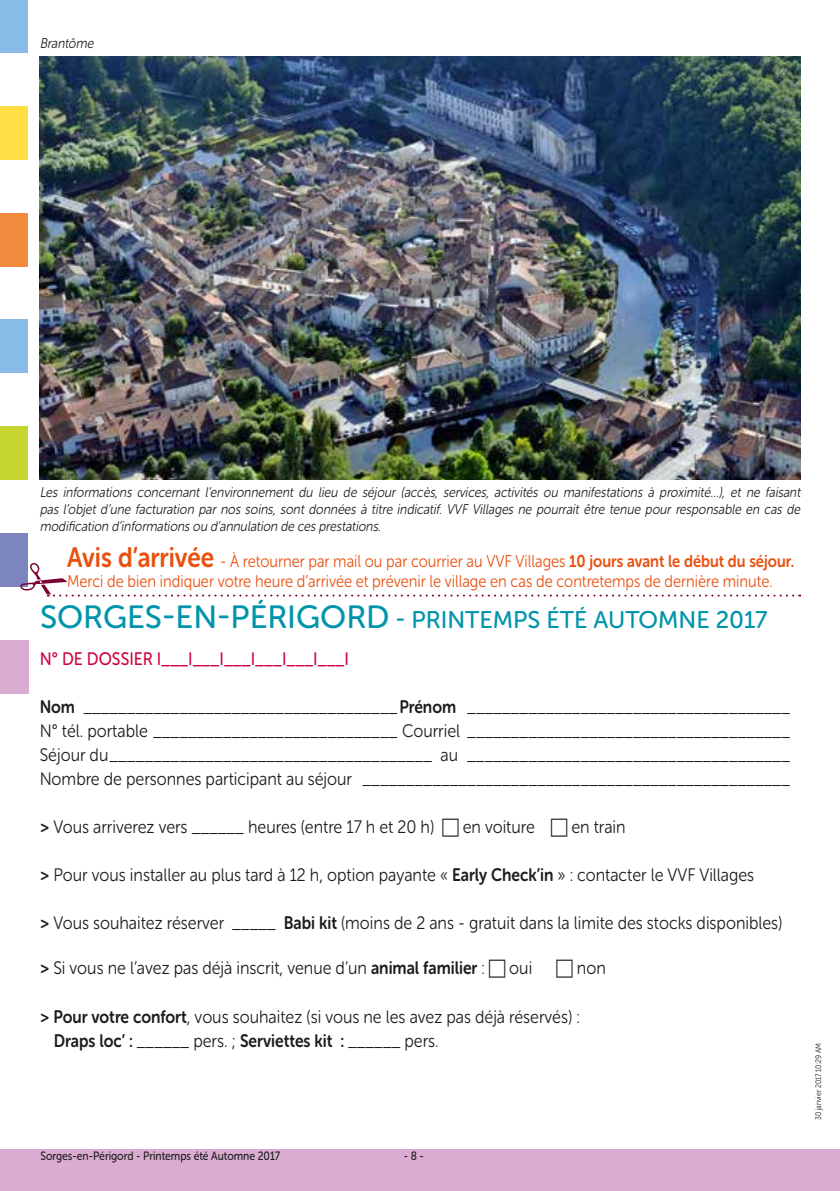
<style>
.page{position:relative;width:840px;height:1191px;background:#fff}
.page>*{position:absolute;margin:0;border:0;box-sizing:border-box;transform-origin:0 0}
.t1{font:24px "Museo Sans Rounded 500";color:#0094aa}
.t2{font:18px/24px "Museo Sans Rounded 300";color:#1d1d1b;text-align:justify;scale:.9 1}
.t3{font:18px "Museo Sans Rounded 700";color:#1d1d1b;scale:.87 1}
.t4{font:18px "Museo Sans Rounded 500";color:#d0043c;scale:.9 1}
.t5{font:17px/20.4px "Museo Sans Rounded 300";color:#e9500e;scale:.87 1}
.t6{font:italic 14px/16.8px "Museo Sans Rounded 300";color:#1d1d1b;text-align:justify;scale:.87 1}
.t7{font:12px "Museo Sans Rounded 500";color:#1d1d1b;scale:.87 1}
.t8{font:8px "Museo Sans Rounded 300";color:#1d1d1b;scale:.87 1}
.s1{font-family:"Museo Sans Rounded 700";font-size:28px}
.s2{font-family:"Museo Sans Rounded 700"}
.s3{font-size:32px}
.s4{font-family:"Museo Sans Rounded 300"}
</style>
<div class="page">
<div style="left:0;top:1148px;width:839px;height:43px;background:#daacd1"></div>
<div style="left:0;top:0;width:27px;height:53px;background:#88bce7"></div>
<div style="left:0;top:106px;width:27px;height:53px;background:#ffdf43"></div>
<div style="left:0;top:213px;width:27px;height:53px;background:#f18a3d"></div>
<div style="left:0;top:319px;width:27px;height:54px;background:#88bce7"></div>
<div style="left:0;top:426px;width:27px;height:54px;background:#c7d530"></div>
<div style="left:0;top:533px;width:27px;height:53px;background:#7d85c1"></div>
<div style="left:0;top:640px;width:28px;height:53px;background:#daacd1"></div>
<svg style="left:20px;top:563px;width:768px;height:33px"></svg>
<img style="left:40px;top:57px;width:759px;height:423px">
<p class="t6" style="left:40px;top:35px;width:66px">Brantôme</p>
<p class="t6" style="left:40px;top:484px;width:878px">Les informations concernant l’environnement du lieu de séjour (accès, services, activités ou manifestations à proximité…), et ne faisant pas l’objet d’une facturation par nos soins, sont données à titre indicatif. VVF Villages ne pourrait être tenue pour responsable en cas de modification d’informations ou d’annulation de ces prestations.</p>
<p class="t5" style="left:67px;top:551px;width:836px"><span class="s1">Avis d’arrivée</span> - À retourner par mail ou par courrier au VVF Villages <span class="s2">10 jours avant le début du séjour.<br></span>Merci de bien indiquer votre heure d’arrivée et prévenir le village en cas de contretemps de dernière minute.</p>
<h1 class="t1" style="left:40px;top:607px;width:728px"><span class="s3">SORGES-EN-PÉRIGORD</span> - PRINTEMPS ÉTÉ AUTOMNE 2017</h1>
<p class="t4" style="left:40px;top:648px;width:342px">N ° DE DOSS IER I___I___I___I___I___I___I</p>
<p class="t2" style="left:40px;top:695px;width:834px"><span class="s2">Nom</span> ____________________________________<span class="s2">Prénom</span> _____________________________________ N° tél. portable ____________________________ Courriel _____________________________________ Séjour du_____________________________________ au _____________________________________ Nombre de personnes participant au séjour _________________________________________________</p>
<p class="t2" style="left:40px;top:815px;width:439px"><span class="s2">&gt;</span> Vous arriverez vers ______ heures (entre 17 h et 20 h)</p>
<p class="t2" style="left:462px;top:815px;width:82px">en voiture</p>
<p class="t2" style="left:571px;top:815px;width:62px">en train</p>
<p class="t2" style="left:40px;top:863px;width:795px"><span class="s2">&gt;</span> Pour vous installer au plus tard à 12 h, option payante « <span class="s2">Early Check’in</span> » : contacter le VVF Villages</p>
<p class="t2" style="left:40px;top:911px;width:826px"><span class="s2">&gt;</span> Vous souhaitez réserver _____ <span class="s2">Babi kit</span> (moins de 2 ans - gratuit dans la limite des stocks disponibles)</p>
<p class="t2" style="left:40px;top:956px;width:496px"><span class="s2">&gt;</span> Si vous ne l’avez pas déjà inscrit, venue d’un <span class="s2">animal familier</span> :</p>
<p class="t2" style="left:509px;top:956px;width:27px">oui</p>
<p class="t2" style="left:576px;top:956px;width:34px">non</p>
<p class="t2" style="left:40px;top:1004px;width:601px"><span class="s2">&gt; Pour votre confort</span>, vous souhaitez (si vous ne les avez pas déjà réservés) :</p>
<p class="t3" style="left:54px;top:1030px;width:444px">Draps loc’ : <span class="s4">______ pers. ;</span> Serviettes kit : <span class="s4">______ pers.</span></p>
<p class="t7" style="left:40px;top:1149px;width:277px">SORGES-EN-PÉRIGORD - PRINTEMPS ÉTÉ AUTOMNE 2017</p>
<p class="t7" style="left:403px;top:1149px;width:25px">- 8 -</p>
<p class="t8" style="left:813px;top:1120px;width:90px;rotate:-90deg">30 janvier 2017 10:29 AM</p>
</div>
